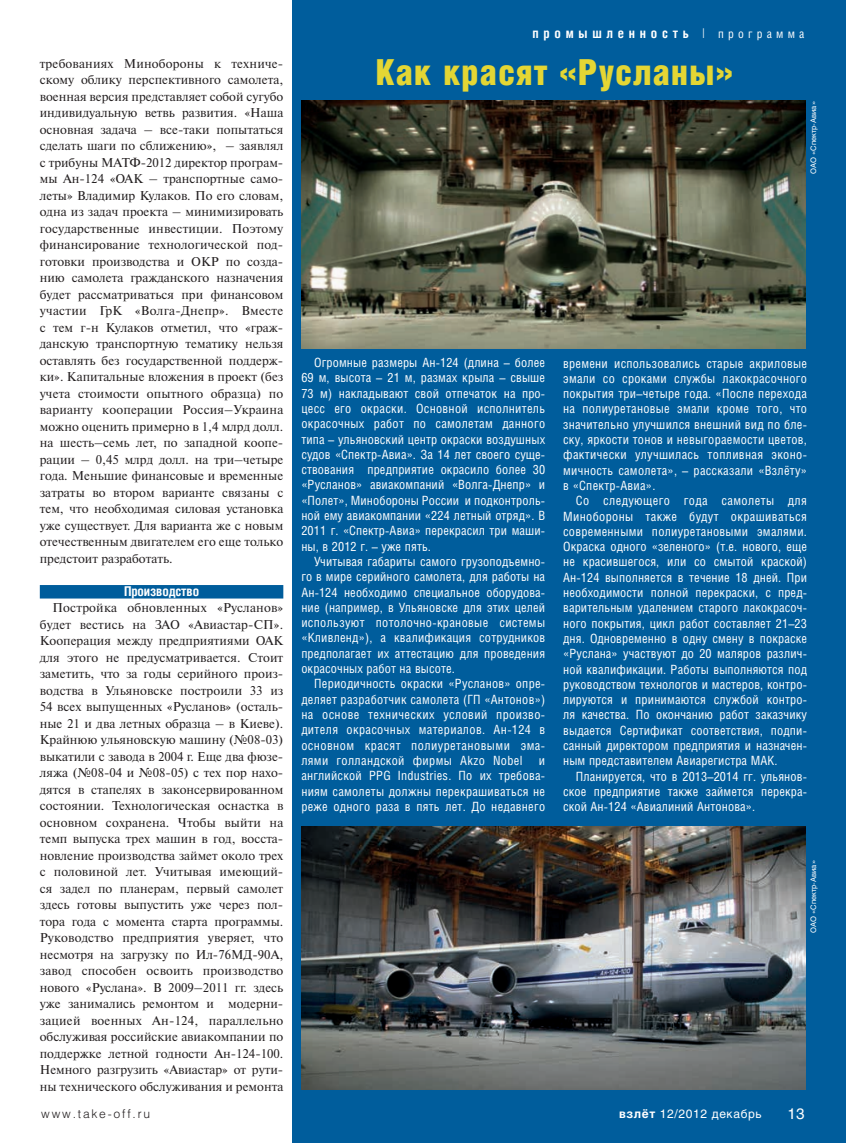
<style>
.page{position:relative;width:846px;height:1143px;background:#fff}
.page>*{position:absolute;margin:0;border:0;box-sizing:border-box;transform-origin:0 0}
.t1{font:36px "Helios Cond Black C";letter-spacing:.02em;color:#e4d634}
.t2{font:15px "Helios C";color:#fff}
.t3{font:700 13.5px "Helios Cond C";letter-spacing:.35em;color:#fff}
.t4{font:700 13.5px "Helios Cond C";letter-spacing:-.01em;color:#fff}
.t5{font:12.75px/16.5px "Newton C";color:#231f20;text-align:justify}
.t6{font:12.75px/15.3px "Helios Cond C";letter-spacing:.01em;color:#fff;text-align:justify}
.t7{font:12.75px "Helios Cond C";letter-spacing:.03em;color:#fff}
.t8{font:12.75px "Helios Cond C";letter-spacing:.035em;color:#fff}
.t9{font:12px "Helios C";letter-spacing:.05em;color:#fff}
.t10{font:12px "Helios Light C";letter-spacing:.15em;color:#231f20}
.t11{font:7.5px "Helios";color:#fff}
.s1{font-family:"Helios Cond Light C";font-weight:400}
.s2{font-weight:400;font-size:12px}
.s3{font-weight:700}
</style>
<div class="page">
<div style="left:40px;top:585px;width:243px;height:14px;background:#005d9c"></div>
<div style="left:292px;top:0;width:553px;height:1143px;background:#005d9c"></div>
<img style="left:301px;top:827px;width:504px;height:262px">
<img style="left:301px;top:101px;width:504px;height:247px">
<p class="t5" style="left:40px;top:56px;width:245px">требованиях Минобороны к техниче&shy;скому облику перспективного самолета, военная версия представляет собой сугубо индивидуальную ветвь развития. «Наша основная задача – все-таки попытаться сделать шаги по сближению», – заявлял с трибуны МАТФ-2012 директор програм&shy;мы Ан-124 «ОАК – транспортные само&shy;леты» Владимир Кулаков. По его словам, одна из задач проекта – минимизировать государственные инвестиции. Поэтому финансирование технологической под&shy;готовки производства и ОКР по созда&shy;нию самолета гражданского назначения будет рассматриваться при финансовом участии ГрК «Волга-Днепр». Вместе с тем г-н Кулаков отметил, что «граж&shy;данскую транспортную тематику нельзя оставлять без государственной поддерж&shy;ки». Капитальные вложения в проект (без учета стоимости опытного образца) по варианту кооперации Россия–Украина можно оценить примерно в 1,4 млрд долл. на шесть–семь лет, по западной коопе&shy;рации – 0,45 млрд долл. на три–четыре года. Меньшие финансовые и временные затраты во втором варианте связаны с тем, что необходимая силовая установка уже существует. Для варианта же с новым отечественным двигателем его еще только предстоит разработать.</p>
<p class="t4" style="left:124px;top:586px;width:77px">Производство</p>
<p class="t5" style="left:40px;top:601px;width:245px;text-indent:13px">Постройка обновленных «Русланов» будет вестись на ЗАО «Авиастар-СП».<br>Кооперация между предприятиями ОАК для этого не предусматривается. Стоит заметить, что за годы серийного произ&shy;водства в Ульяновске построили 33 из 54 всех выпущенных «Русланов» (осталь&shy;ные 21 и два летных образца – в Киеве).<br>Крайнюю ульяновскую машину (№08-03) выкатили с завода в 2004 г. Еще два фюзе&shy;ляжа (№08-04 и №08-05) с тех пор нахо&shy;дятся в стапелях в законсервированном состоянии. Технологическая оснастка в основном сохранена. Чтобы выйти на темп выпуска трех машин в год, восста&shy;новление производства займет около трех с половиной лет. Учитывая имеющий&shy;ся задел по планерам, первый самолет здесь готовы выпустить уже через пол&shy;тора года с момента старта программы.<br>Руководство предприятия уверяет, что несмотря на загрузку по Ил-76МД-90А, завод способен освоить производство нового «Руслана». В 2009–2011 гг. здесь уже занимались ремонтом и модерни&shy;зацией военных Ан-124, параллельно обслуживая российские авиакомпании по поддержке летной годности Ан-124-100.<br>Немного разгрузить «Авиастар» от рути&shy;ны технического обслуживания и ремонта</p>
<p class="t3" style="left:532px;top:28px;width:273px">промышленность <span class="s1">|</span> <span class="s2">программа</span></p>
<p class="t1" style="left:375px;top:59px;width:359px">Как красят «Русланы»</p>
<p class="t11" style="left:810px;top:174px;width:74px;rotate:-90deg">ОАО «Спектр-Авиа»</p>
<p class="t6" style="left:314px;top:356px;width:232px">Огромные размеры Ан-124 (длина – более</p>
<p class="t6" style="left:301px;top:371px;width:245px">69 м, высота – 21 м, размах крыла – свыше</p>
<p class="t6" style="left:301px;top:387px;width:245px">73 м) накладывают свой отпечаток на про-</p>
<p class="t6" style="left:301px;top:402px;width:245px">цесс его окраски. Основной исполнитель</p>
<p class="t6" style="left:301px;top:417px;width:245px">окрасочных работ по самолетам данного</p>
<p class="t6" style="left:301px;top:433px;width:245px">типа – ульяновский центр окраски воздушных</p>
<p class="t6" style="left:301px;top:448px;width:245px">судов «Спектр-Авиа». За 14 лет своего суще-</p>
<p class="t6" style="left:301px;top:463px;width:245px">ствования предприятие окрасило более 30</p>
<p class="t6" style="left:301px;top:478px;width:245px">«Русланов» авиакомпаний «Волга-Днепр» и</p>
<p class="t6" style="left:301px;top:494px;width:245px">«Полет», Минобороны России и подконтроль-</p>
<p class="t6" style="left:301px;top:509px;width:245px">ной ему авиакомпании «224 летный отряд». В</p>
<p class="t6" style="left:301px;top:524px;width:245px">2011 г. «Спектр-Авиа» перекрасил три маши-</p>
<p class="t6" style="left:301px;top:540px;width:131px">ны, в 2012 г. – уже пять.</p>
<p class="t6" style="left:314px;top:555px;width:232px">Учитывая габариты самого грузоподъемно-</p>
<p class="t6" style="left:301px;top:570px;width:245px">го в мире серийного самолета, для работы на</p>
<p class="t6" style="left:301px;top:586px;width:245px">Ан-124 необходимо специальное оборудова-</p>
<p class="t6" style="left:301px;top:601px;width:245px">ние (например, в Ульяновске для этих целей</p>
<p class="t6" style="left:301px;top:616px;width:245px">используют потолочно-крановые системы</p>
<p class="t6" style="left:301px;top:631px;width:245px">«Кливленд»), а квалификация сотрудников</p>
<p class="t6" style="left:301px;top:647px;width:245px">предполагает их аттестацию для проведения</p>
<p class="t6" style="left:301px;top:662px;width:155px">окрасочных работ на высоте.</p>
<p class="t6" style="left:314px;top:677px;width:232px">Периодичность окраски «Русланов» опре-</p>
<p class="t6" style="left:301px;top:693px;width:245px">деляет разработчик самолета (ГП «Антонов»)</p>
<p class="t7" style="left:301px;top:710px;width:245px">на основе технических условий произво-</p>
<p class="t7" style="left:301px;top:725px;width:245px">дителя окрасочных материалов. Ан-124 в</p>
<p class="t8" style="left:301px;top:741px;width:245px">основном красят полиуретановыми эма-</p>
<p class="t6" style="left:301px;top:754px;width:223px">лями голландской фирмы Akzo Nobel</p>
<p class="t6" style="left:301px;top:754px;width:245px;text-indent:237px">и английской PPG Industries. По их требова&shy;ниям самолеты должны перекрашиваться не реже одного раза в пять лет. До недавнего</p>
<p class="t6" style="left:563px;top:357px;width:245px">времени использовались старые акриловые</p>
<p class="t6" style="left:563px;top:372px;width:245px">эмали со сроками службы лакокрасочного</p>
<p class="t6" style="left:563px;top:387px;width:245px">покрытия три–четыре года. «После перехода</p>
<p class="t6" style="left:563px;top:402px;width:245px">на полиуретановые эмали кроме того, что</p>
<p class="t6" style="left:563px;top:418px;width:245px">значительно улучшился внешний вид по бле-</p>
<p class="t6" style="left:563px;top:433px;width:245px">ску, яркости тонов и невыгораемости цветов,</p>
<p class="t6" style="left:563px;top:448px;width:245px">фактически улучшилась топливная эконо-</p>
<p class="t6" style="left:563px;top:464px;width:245px">мичность самолета», – рассказали «Взлёту»</p>
<p class="t6" style="left:563px;top:479px;width:94px">в «Спектр-Авиа».</p>
<p class="t7" style="left:576px;top:496px;width:232px">Со следующего года самолеты для</p>
<p class="t7" style="left:563px;top:512px;width:245px">Минобороны также будут окрашиваться</p>
<p class="t6" style="left:563px;top:525px;width:245px">современными полиуретановыми эмалями.</p>
<p class="t6" style="left:563px;top:540px;width:245px">Окраска одного «зеленого» (т.е. нового, еще</p>
<p class="t6" style="left:563px;top:555px;width:245px">не красившегося, или со смытой краской)</p>
<p class="t6" style="left:563px;top:571px;width:245px">Ан-124 выполняется в течение 18 дней. При</p>
<p class="t6" style="left:563px;top:586px;width:245px">необходимости полной перекраски, с пред-</p>
<p class="t6" style="left:563px;top:601px;width:245px">варительным удалением старого лакокрасоч-</p>
<p class="t6" style="left:563px;top:617px;width:245px">ного покрытия, цикл работ составляет 21–23</p>
<p class="t6" style="left:563px;top:632px;width:245px">дня. Одновременно в одну смену в покраске</p>
<p class="t6" style="left:563px;top:647px;width:245px">«Руслана» участвуют до 20 маляров различ-</p>
<p class="t6" style="left:563px;top:663px;width:245px">ной квалификации. Работы выполняются под</p>
<p class="t6" style="left:563px;top:678px;width:245px">руководством технологов и мастеров, контро-</p>
<p class="t6" style="left:563px;top:693px;width:245px">лируются и принимаются службой контро-</p>
<p class="t6" style="left:563px;top:708px;width:245px">ля качества. По окончанию работ заказчику</p>
<p class="t6" style="left:563px;top:724px;width:245px">выдается Сертификат соответствия, подпи-</p>
<p class="t6" style="left:563px;top:739px;width:245px">санный директором предприятия и назначен-</p>
<p class="t6" style="left:563px;top:754px;width:216px">ным представителем Авиарегистра МАК.</p>
<p class="t6" style="left:576px;top:770px;width:232px">Планируется, что в 2013–2014 гг. ульянов-</p>
<p class="t6" style="left:563px;top:785px;width:245px">ское предприятие также займется перекра-</p>
<p class="t6" style="left:563px;top:800px;width:193px">ской Ан-124 «Авиалиний Антонова».</p>
<p class="t11" style="left:810px;top:933px;width:74px;rotate:-90deg">ОАО «Спектр-Авиа»</p>
<p class="t10" style="left:41px;top:1110px;width:110px">www.take-off.ru</p>
<p class="t9" style="left:619px;top:1109px;width:144px"><span class="s3">взлёт</span> 12/2012 декабрь</p>
<p class="t2" style="left:787px;top:1108px;width:18px">13</p>
</div>
